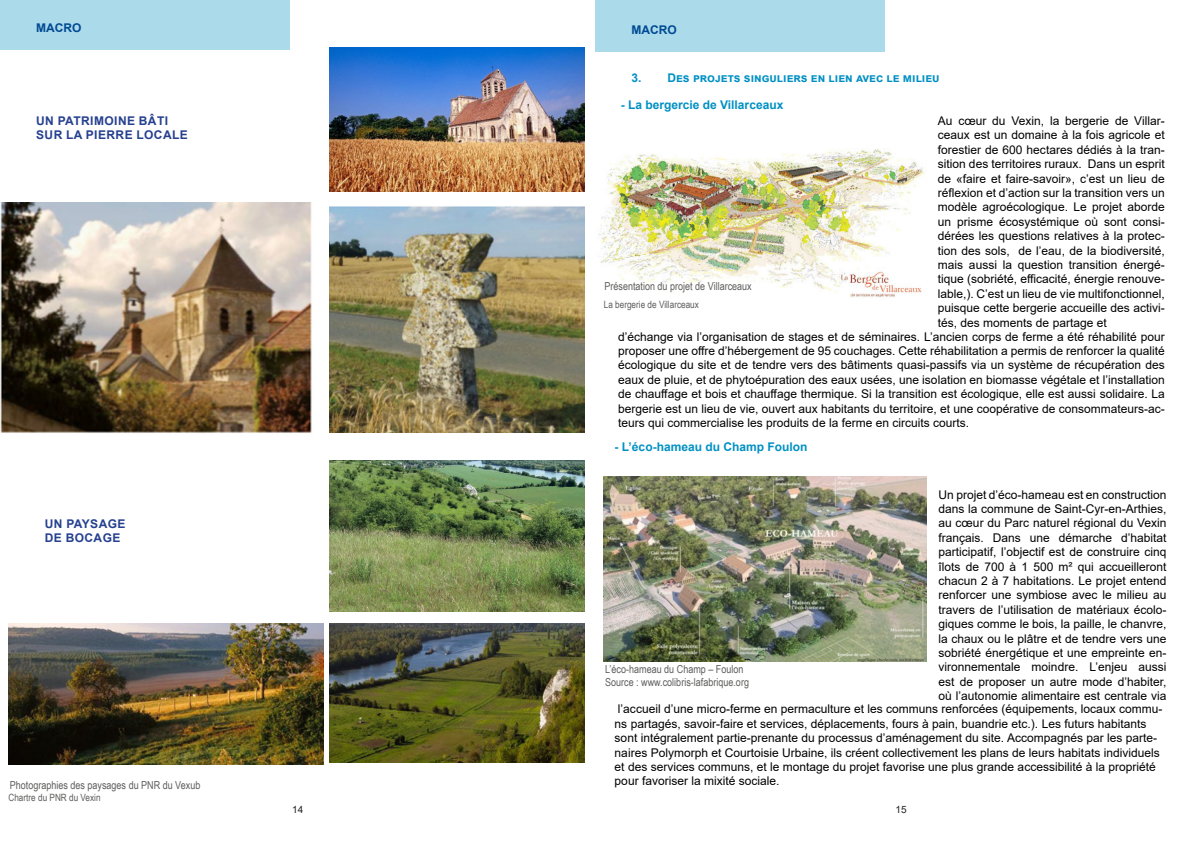
<style>
.page{position:relative;width:1191px;height:842px;background:#fff}
.page>*{position:absolute;margin:0;border:0;box-sizing:border-box;transform-origin:0 0}
.t1{font:12px/14.4px "Arial";color:#000;text-align:justify}
.t2{font:700 12px "Arial";color:#0090c4}
.t3{font:700 12px/14.4px "Arial";letter-spacing:.035em;color:#25408f}
.t4{font:700 12px "Arial";color:#004a92}
.t5{font:11px/13.2px "Arial Narrow";color:#5f5e5d}
.t6{font:10px "Arial Narrow";color:#5f5e5d}
.t7{font:10px "Arial";color:#212021}
</style>
<div class="page">
<div style="left:0;top:0;width:289px;height:49px;background:#abdaeb"></div>
<img style="left:9px;top:624px;width:314px;height:141px">
<img style="left:0;top:202px;width:312px;height:231px">
<img style="left:330px;top:206px;width:254px;height:226px">
<img style="left:330px;top:47px;width:255px;height:144px">
<img style="left:330px;top:461px;width:255px;height:150px">
<img style="left:330px;top:624px;width:255px;height:138px">
<div style="left:595px;top:0;width:289px;height:51px;background:#abdaeb"></div>
<img style="left:599px;top:149px;width:325px;height:148px">
<img style="left:604px;top:476px;width:322px;height:185px">
<p class="t4" style="left:36px;top:20px;width:47px">MACRO</p>
<p class="t3" style="left:36px;top:114px;width:31px">Un patrimoine</p>
<p class="t3" style="left:139px;top:114px;width:25px">bâti</p>
<p class="t3" style="left:36px;top:128px;width:10px">sur</p>
<p class="t3" style="left:66px;top:128px;width:29px">la pierre</p>
<p class="t3" style="left:136px;top:128px;width:10px">locale</p>
<p class="t3" style="left:45px;top:516px;width:82px">Un paYSAGE<br>DE BOCAGE</p>
<p class="t5" style="left:10px;top:778px;width:192px">Photographies des paysages du PNR du Vexub</p>
<p class="t6" style="left:9px;top:790px;width:94px">Chartre du PNR du Vexin</p>
<p class="t4" style="left:631px;top:22px;width:47px">MACRO</p>
<p class="t2" style="left:631px;top:69px;width:309px">3. Des projets singuliers en lien avec le milieu</p>
<p class="t2" style="left:621px;top:96px;width:164px">- La bergercie de Villarceaux</p>
<p class="t1" style="left:938px;top:113px;width:228px">Au cœur du Vexin, la bergerie de Villar-</p>
<p class="t1" style="left:938px;top:128px;width:228px">ceaux est un domaine à la fois agricole et</p>
<p class="t1" style="left:938px;top:142px;width:228px">forestier de 600 hectares dédiés à la tran-</p>
<p class="t1" style="left:938px;top:157px;width:228px">sition des territoires ruraux. Dans un esprit</p>
<p class="t1" style="left:938px;top:171px;width:228px">de «faire et faire-savoir», c’est un lieu de</p>
<p class="t1" style="left:938px;top:185px;width:228px">réflexion et d’action sur la transition vers un</p>
<p class="t1" style="left:938px;top:200px;width:228px">modèle agroécologique. Le projet aborde</p>
<p class="t1" style="left:938px;top:214px;width:228px">un prisme écosystémique où sont consi-</p>
<p class="t1" style="left:938px;top:229px;width:228px">dérées les questions relatives à la protec-</p>
<p class="t1" style="left:938px;top:243px;width:228px">tion des sols, de l’eau, de la biodiversité,</p>
<p class="t1" style="left:938px;top:257px;width:228px">mais aussi la question transition énergé-</p>
<p class="t1" style="left:938px;top:272px;width:228px">tique (sobriété, efficacité, énergie renouve-</p>
<p class="t1" style="left:938px;top:286px;width:228px">lable,). C’est un lieu de vie multifonctionnel,</p>
<p class="t1" style="left:938px;top:301px;width:228px">puisque cette bergerie accueille des activi-</p>
<p class="t1" style="left:938px;top:315px;width:170px">tés, des moments de partage et</p>
<p class="t1" style="left:618px;top:329px;width:548px">d’échange via l’organisation de stages et de séminaires. L’ancien corps de ferme a été réhabilité pour</p>
<p class="t1" style="left:618px;top:343px;width:548px">proposer une offre d’hébergement de 95 couchages. Cette réhabilitation a permis de renforcer la qualité</p>
<p class="t1" style="left:618px;top:358px;width:548px">écologique du site et de tendre vers des bâtiments quasi-passifs via un système de récupération des</p>
<p class="t1" style="left:618px;top:372px;width:548px">eaux de pluie, et de phytoépuration des eaux usées, une isolation en biomasse végétale et l’installation</p>
<p class="t1" style="left:618px;top:387px;width:548px">de chauffage et bois et chauffage thermique. Si la transition est écologique, elle est aussi solidaire. La</p>
<p class="t1" style="left:618px;top:401px;width:548px">bergerie est un lieu de vie, ouvert aux habitants du territoire, et une coopérative de consommateurs-ac-</p>
<p class="t1" style="left:618px;top:415px;width:352px">teurs qui commercialise les produits de la ferme en circuits courts.</p>
<p class="t5" style="left:604px;top:279px;width:149px">Présentation du projet de Villarceaux</p>
<p class="t6" style="left:604px;top:297px;width:97px">La bergerie de Villarceaux</p>
<p class="t2" style="left:614px;top:438px;width:194px">- L’éco-hameau du Champ Foulon</p>
<p class="t1" style="left:938px;top:487px;width:229px">Un projet d’éco-hameau est en construction dans la commune de Saint-Cyr-en-Arthies, au cœur du Parc naturel régional du Vexin français. Dans une démarche d’habitat participatif, l’objectif est de construire cinq îlots de 700 à 1 500 m² qui accueilleront chacun 2 à 7 habitations. Le projet entend renforcer une symbiose avec le milieu au travers de l’utilisation de matériaux écolo&shy;giques comme le bois, la paille, le chanvre, la chaux ou le plâtre et de tendre vers une sobriété énergétique et une empreinte en&shy;vironnementale moindre. L’enjeu aussi est de proposer un autre mode d’habiter, où l’autonomie alimentaire est centrale via</p>
<p class="t1" style="left:614px;top:702px;width:549px;text-align:left">l’accueil d’une micro-ferme en permaculture et les communs renforcées (équipements, locaux commu&shy;ns partagés, savoir-faire et services, déplacements, fours à pain, buandrie etc.). Les futurs habitants sont intégralement partie-prenante du processus d’aménagement du site. Accompagnés par les parte&shy;naires Polymorph et Courtoisie Urbaine, ils créent collectivement les plans de leurs habitats individuels et des services communs, et le montage du projet favorise une plus grande accessibilité à la propriété pour favoriser la mixité sociale.</p>
<p class="t5" style="left:605px;top:662px;width:145px">L’éco-hameau du Champ – Foulon<br>Source : www.colibris-lafabrique.org</p>
<p class="t7" style="left:292px;top:803px;width:13px">14</p>
<p class="t7" style="left:895px;top:803px;width:13px">15</p>
</div>
